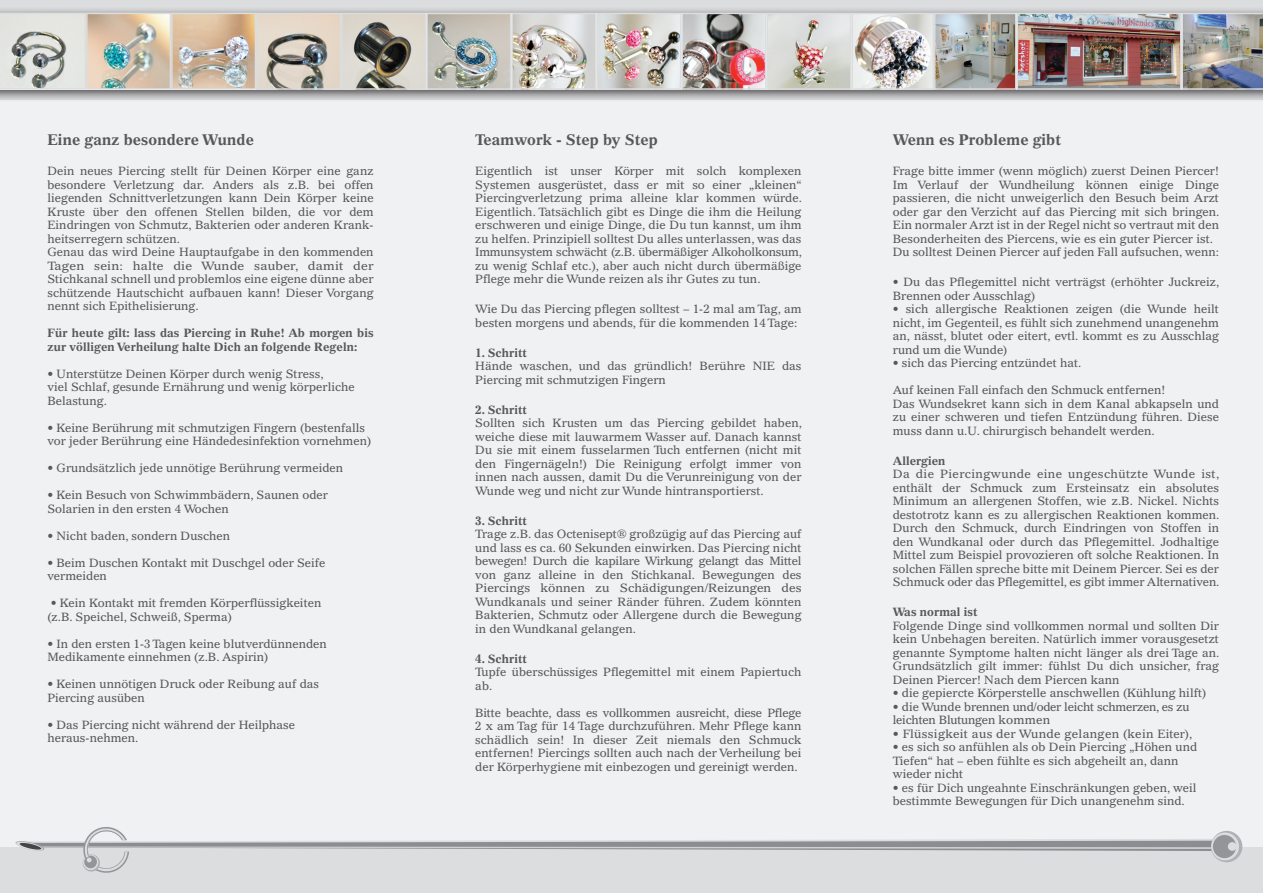
<style>
.page{position:relative;width:1263px;height:893px;background:#f0f1f2}
.page>*{position:absolute;margin:0;border:0;box-sizing:border-box;transform-origin:0 0}
.t1{font:700 15px "Gazette LT Std";color:#57585a}
.t2{font:11.7px/13.5px "Gazette LT Std";color:#57585a}
.t3{font:700 11.7px/13.5px "Gazette LT Std";color:#57585a}
.t4{font:11.7px/13.5px "Gazette LT Std";letter-spacing:-.02em;color:#57585a}
.t5{font:11.7px "Gazette LT Std";letter-spacing:.02em;color:#57585a}
.s1{font-weight:700}
</style>
<div class="page">
<div style="left:0;top:0;width:1263px;height:100px;background:#dcdddf"></div>
<div style="left:0;top:7px;width:1263px;height:95px;background:#231f20;opacity:.75"></div>
<img style="left:513px;top:15px;width:81px;height:73px">
<div style="left:511px;top:13px;width:85px;height:77px;border:1px solid #dcdddf"></div>
<img style="left:1181px;top:13px;width:82px;height:77px">
<img style="left:1018px;top:15px;width:161px;height:73px">
<div style="left:1016px;top:13px;width:165px;height:77px;border:1px solid #dcdddf"></div>
<img style="left:936px;top:15px;width:78px;height:73px">
<div style="left:934px;top:13px;width:82px;height:77px;border:1px solid #dcdddf"></div>
<img style="left:768px;top:15px;width:81px;height:73px">
<div style="left:766px;top:13px;width:85px;height:77px;border:1px solid #dcdddf"></div>
<img style="left:853px;top:15px;width:79px;height:73px">
<div style="left:851px;top:13px;width:83px;height:77px;border:1px solid #dcdddf"></div>
<img style="left:683px;top:15px;width:81px;height:73px">
<div style="left:681px;top:13px;width:85px;height:77px;border:1px solid #dcdddf"></div>
<img style="left:598px;top:15px;width:81px;height:73px">
<div style="left:596px;top:13px;width:85px;height:77px;border:1px solid #dcdddf"></div>
<img style="left:428px;top:15px;width:81px;height:73px">
<div style="left:426px;top:13px;width:85px;height:77px;border:1px solid #dcdddf"></div>
<img style="left:343px;top:15px;width:81px;height:73px">
<div style="left:341px;top:13px;width:85px;height:77px;border:1px solid #dcdddf"></div>
<img style="left:258px;top:15px;width:81px;height:73px">
<div style="left:256px;top:13px;width:85px;height:77px;border:1px solid #dcdddf"></div>
<img style="left:88px;top:15px;width:81px;height:73px">
<div style="left:86px;top:13px;width:85px;height:77px;border:1px solid #dcdddf"></div>
<img style="left:173px;top:15px;width:81px;height:73px">
<div style="left:171px;top:13px;width:85px;height:77px;border:1px solid #dcdddf"></div>
<svg style="left:0;top:13px;width:86px;height:77px"></svg>
<div style="left:0;top:847px;width:1263px;height:46px;background:#dcdddf"></div>
<svg style="left:1211px;top:831px;width:31px;height:31px"></svg>
<div style="left:1211px;top:833px;width:28px;height:27px;background:#dcdddf;border-radius:50%"></div>
<div style="left:1213px;top:835px;width:23px;height:23px;background:#939598;border-radius:50%"></div>
<div style="left:1228px;top:842px;width:8px;height:9px;background:#dcdddf;border-radius:50%"></div>
<svg style="left:15px;top:827px;width:1201px;height:46px"></svg>
<p class="t1" style="left:47px;top:130px;width:208px">Eine ganz besondere Wunde</p>
<p class="t2" style="left:47px;top:164px;width:328px">Dein neues Piercing stellt für Deinen Körper eine ganz besondere Verletzung dar. Anders als z.B. bei offen liegenden Schnittverletzungen kann Dein Körper keine Kruste über den offenen Stellen bilden, die vor dem Eindringen von Schmutz, Bakterien oder anderen Krank&shy;heitserregern schützen.<br>Genau das wird Deine Hauptaufgabe in den kommenden Tagen sein: halte die Wunde sauber, damit der Stichkanal schnell und problemlos eine eigene dünne aber schützende Hautschicht aufbauen kann! Dieser Vorgang nennt sich Epithelisierung.</p>
<p class="t3" style="left:47px;top:326px;width:328px">Für heute gilt: lass das Piercing in Ruhe! Ab morgen bis zur völligen Verheilung halte Dich an folgende Regeln:</p>
<p class="t2" style="left:47px;top:367px;width:309px"><span class="s1">•</span> Unterstütze Deinen Körper durch wenig Stress,<br>viel Schlaf, gesunde Ernährung und wenig körperliche<br>Belastung.</p>
<p class="t2" style="left:47px;top:421px;width:325px">• Keine Berührung mit schmutzigen Fingern (bestenfalls vor jeder Berührung eine Händedesinfektion vornehmen)</p>
<p class="t2" style="left:47px;top:461px;width:297px">• Grundsätzlich jede unnötige Berührung vermeiden</p>
<p class="t2" style="left:47px;top:488px;width:282px">• Kein Besuch von Schwimmbädern, Saunen oder<br>Solarien in den ersten 4 Wochen</p>
<p class="t2" style="left:47px;top:529px;width:184px">• Nicht baden, sondern Duschen</p>
<p class="t2" style="left:47px;top:556px;width:280px">• Beim Duschen Kontakt mit Duschgel oder Seife vermeiden</p>
<p class="t2" style="left:47px;top:596px;width:275px">• Kein Kontakt mit fremden Körperflüssigkeiten (z.B. Speichel, Schweiß, Sperma)</p>
<p class="t2" style="left:47px;top:637px;width:281px">• In den ersten 1-3 Tagen keine blutverdünnenden<br>Medikamente einnehmen (z.B. Aspirin)</p>
<p class="t2" style="left:47px;top:677px;width:273px">• Keinen unnötigen Druck oder Reibung auf das<br>Piercing ausüben</p>
<p class="t2" style="left:47px;top:718px;width:249px">• Das Piercing nicht während der Heilphase heraus-nehmen.</p>
<p class="t1" style="left:475px;top:130px;width:184px">Teamwork - Step by Step</p>
<p class="t2" style="left:475px;top:164px;width:328px;text-align:justify">Eigentlich ist unser Körper mit solch komplexen Systemen ausgerüstet, dass er mit so einer „kleinen“ Piercingverletzung prima alleine klar kommen würde.<br>Eigentlich. Tatsächlich gibt es Dinge die ihm die Heilung erschweren und einige Dinge, die Du tun kannst, um ihm zu helfen. Prinzipiell solltest Du alles unterlassen, was das Immunsystem schwächt (z.B. übermäßiger Alkoholkonsum, zu wenig Schlaf etc.), aber auch nicht durch übermäßige Pflege mehr die Wunde reizen als ihr Gutes zu tun.</p>
<p class="t2" style="left:475px;top:302px;width:328px">Wie Du das Piercing pflegen solltest – 1-2 mal am Tag, am besten morgens und abends, für die kommenden 14 Tage:</p>
<p class="t3" style="left:475px;top:346px;width:53px">1. Schritt</p>
<p class="t2" style="left:475px;top:359px;width:328px">Hände waschen, und das gründlich! Berühre NIE das<br>Piercing mit schmutzigen Fingern</p>
<p class="t3" style="left:475px;top:403px;width:53px">2. Schritt</p>
<p class="t2" style="left:475px;top:416px;width:328px;text-align:justify">Sollten sich Krusten um das Piercing gebildet haben, weiche diese mit lauwarmem Wasser auf. Danach kannst Du sie mit einem fusselarmen Tuch entfernen (nicht mit den Fingernägeln!) Die Reinigung erfolgt immer von innen nach aussen, damit Du die Verunreinigung von der Wunde weg und nicht zur Wunde hintransportierst.</p>
<p class="t3" style="left:475px;top:514px;width:53px">3. Schritt</p>
<p class="t2" style="left:475px;top:527px;width:328px;text-align:justify">Trage z.B. das Octenisept® großzügig auf das Piercing auf und lass es ca. 60 Sekunden einwirken. Das Piercing nicht bewegen! Durch die kapilare Wirkung gelangt das Mittel von ganz alleine in den Stichkanal. Bewegungen des Piercings können zu Schädigungen/Reizungen des Wundkanals und seiner Ränder führen. Zudem könnten Bakterien, Schmutz oder Allergene durch die Bewegung in den Wundkanal gelangen.</p>
<p class="t3" style="left:475px;top:652px;width:53px">4. Schritt</p>
<p class="t2" style="left:475px;top:665px;width:328px">Tupfe überschüssiges Pflegemittel mit einem Papiertuch ab.</p>
<p class="t2" style="left:475px;top:706px;width:328px;text-align:justify">Bitte beachte, dass es vollkommen ausreicht, diese Pflege 2 x am Tag für 14 Tage durchzuführen. Mehr Pflege kann schädlich sein! In dieser Zeit niemals den Schmuck entfernen! Piercings sollten auch nach der Verheilung bei der Körperhygiene mit einbezogen und gereinigt werden.</p>
<p class="t1" style="left:893px;top:130px;width:170px">Wenn es Probleme gibt</p>
<p class="t2" style="left:893px;top:164px;width:328px">Frage bitte immer (wenn möglich) zuerst Deinen Piercer!<br>Im Verlauf der Wundheilung können einige Dinge passieren, die nicht unweigerlich den Besuch beim Arzt oder gar den Verzicht auf das Piercing mit sich bringen.<br>Ein normaler Arzt ist in der Regel nicht so vertraut mit den Besonderheiten des Piercens, wie es ein guter Piercer ist.<br>Du solltest Deinen Piercer auf jeden Fall aufsuchen, wenn:</p>
<p class="t2" style="left:893px;top:275px;width:328px">• Du das Pflegemittel nicht verträgst (erhöhter Juckreiz,<br>Brennen oder Ausschlag)</p>
<p class="t2" style="left:893px;top:302px;width:328px;text-align:justify">• sich allergische Reaktionen zeigen (die Wunde heilt nicht, im Gegenteil, es fühlt sich zunehmend unangenehm an, nässt, blutet oder eitert, evtl. kommt es zu Ausschlag rund um die Wunde)</p>
<p class="t2" style="left:893px;top:356px;width:190px">• sich das Piercing entzündet hat.</p>
<p class="t2" style="left:893px;top:383px;width:328px">Auf keinen Fall einfach den Schmuck entfernen!<br>Das Wundsekret kann sich in dem Kanal abkapseln und zu einer schweren und tiefen Entzündung führen. Diese muss dann u.U. chirurgisch behandelt werden.</p>
<p class="t3" style="left:893px;top:454px;width:54px">Allergien</p>
<p class="t2" style="left:893px;top:467px;width:328px;text-align:justify">Da die Piercingwunde eine ungeschützte Wunde ist, enthält der Schmuck zum Ersteinsatz ein absolutes Minimum an allergenen Stoffen, wie z.B. Nickel. Nichts destotrotz kann es zu allergischen Reaktionen kommen.<br>Durch den Schmuck, durch Eindringen von Stoffen in den Wundkanal oder durch das Pflegemittel. Jodhaltige Mittel zum Beispiel provozieren oft solche Reaktionen. In solchen Fällen spreche bitte mit Deinem Piercer. Sei es der Schmuck oder das Pflegemittel, es gibt immer Alternativen.</p>
<p class="t3" style="left:893px;top:605px;width:86px">Was normal ist</p>
<p class="t2" style="left:893px;top:619px;width:328px;text-align:justify">Folgende Dinge sind vollkommen normal und sollten Dir kein Unbehagen bereiten. Natürlich immer vorausgesetzt genannte Symptome halten nicht länger als drei Tage an.<br>Grundsätzlich gilt immer: fühlst Du dich unsicher, frag Deinen Piercer! Nach dem Piercen kann</p>
<p class="t2" style="left:893px;top:686px;width:315px">• die gepiercte Körperstelle anschwellen (Kühlung hilft)</p>
<p class="t4" style="left:893px;top:700px;width:298px">• die Wunde brennen und/oder leicht schmerzen, es zu leichten Blutungen kommen</p>
<p class="t5" style="left:893px;top:726px;width:301px">• Flüssigkeit aus der Wunde gelangen (kein Eiter),</p>
<p class="t2" style="left:893px;top:740px;width:306px">• es sich so anfühlen als ob Dein Piercing „Höhen und<br>Tiefen“ hat – eben fühlte es sich abgeheilt an, dann wieder nicht</p>
<p class="t2" style="left:893px;top:781px;width:305px">• es für Dich ungeahnte Einschränkungen geben, weil bestimmte Bewegungen für Dich unangenehm sind.</p>
</div>
